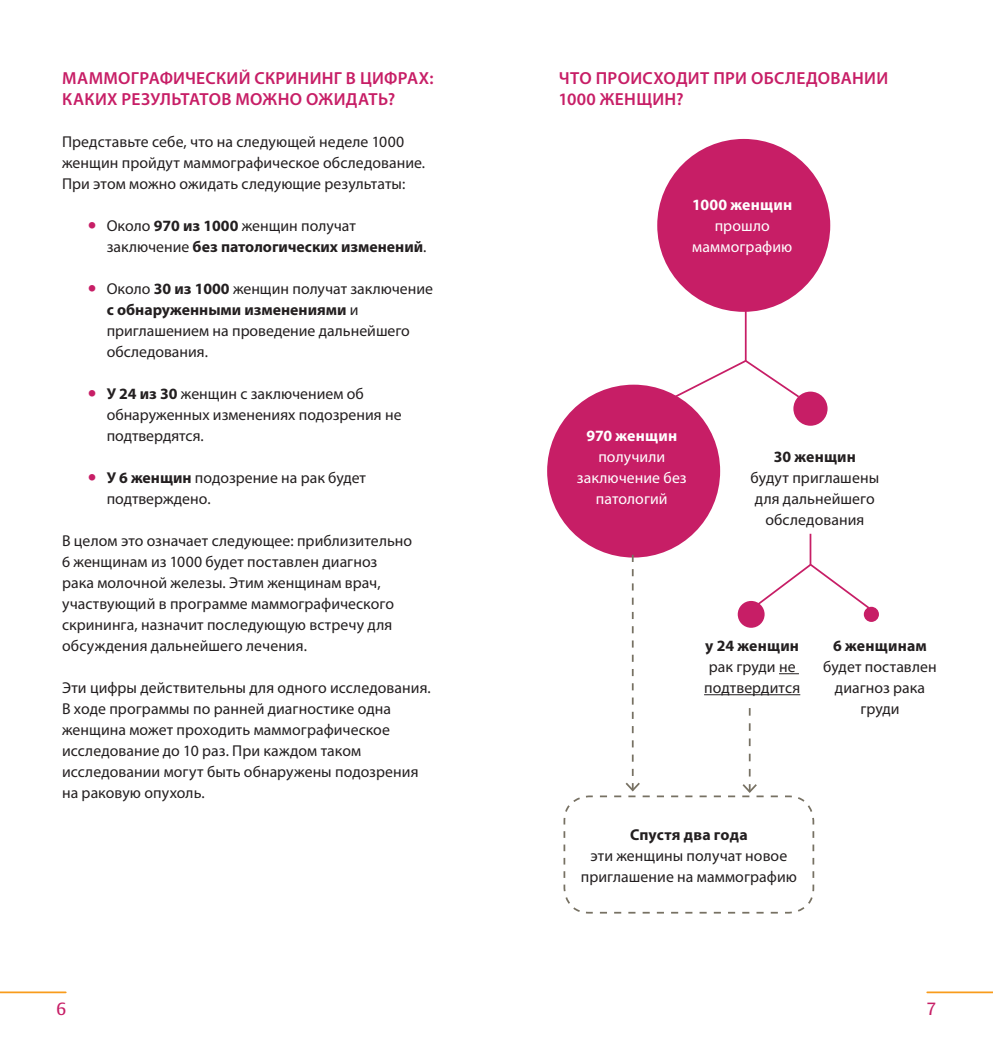
<style>
.page{position:relative;width:993px;height:1042px;background:#fff}
.page>*{position:absolute;margin:0;border:0;box-sizing:border-box;transform-origin:0 0}
.H4{font:600 17.5px/21px "Myriad Pro";letter-spacing:.015em;color:#c71e66}
.t1{font:500 17.5px "Vesta Pro";color:#c71e66}
.Fliesstext_abst{font:15.75px/21px "Myriad Pro";letter-spacing:.005em;color:#231f20}
.t2{font:700 15.75px/21px "Myriad Pro";letter-spacing:.005em;color:#231f20}
.t3{font:15.75px/21px "Myriad Pro";letter-spacing:.005em;color:#fff;text-align:center}
.t4{font:700 15.75px "Myriad Pro";letter-spacing:.01em;color:#fff}
.s1{font-family:"Vesta Pro";font-weight:500;font-size:21px;color:#c71e66}
.s2{font-weight:400}
.s3{font-weight:700}
</style>
<div class="page">
<hr style="left:926px;top:991px;width:66px;height:2px;background:#f89c1c">
<hr style="left:0;top:991px;width:66px;height:2px;background:#f89c1c">
<div style="left:657px;top:139px;width:173px;height:173px;background:#c71e66;border-radius:50%"></div>
<div style="left:547px;top:385px;width:173px;height:172px;background:#c71e66;border-radius:50%"></div>
<div style="left:793px;top:392px;width:34px;height:34px;background:#c71e66;border-radius:50%"></div>
<div style="left:863px;top:607px;width:15px;height:15px;background:#c71e66;border-radius:50%"></div>
<svg style="left:672px;top:302px;width:128px;height:97px"></svg>
<svg style="left:563px;top:532px;width:308px;height:382px"></svg>
<hr style="left:703px;top:694px;width:97px;height:1px;background:#231f20">
<p class="H4" style="left:62px;top:67px;width:373px">МАММОГРАФИЧЕСКИЙ СКРИНИНГ В ЦИФРАХ:<br>КАКИХ РЕЗУЛЬТАТОВ МОЖНО ОЖИДАТЬ?</p>
<p class="Fliesstext_abst" style="left:62px;top:131px;width:364px">Представьте себе, что на следующей неделе 1000 женщин пройдут маммографическое обследование.<br>При этом можно ожидать следующие результаты:</p>
<p class="t2" style="left:107px;top:215px;width:321px;text-indent:-20px"><span class="s1">•</span> <span class="s2">Около</span> 970 из 1000 <span class="s2">женщин получат заключение</span> без патологических изменений<span class="s2">.</span></p>
<p class="Fliesstext_abst" style="left:107px;top:278px;width:328px;text-indent:-20px"><span class="s1">•</span> Около <span class="s3">30 из 1000</span> женщин получат заключение <span class="s3">с обнаруженными изменениями</span> и приглашением на проведение дальнейшего обследования.</p>
<p class="Fliesstext_abst" style="left:107px;top:383px;width:296px;text-indent:-20px"><span class="s1">•</span> <span class="s3">У 24 из 30</span> женщин с заключением об обнаруженных изменениях подозрения не подтвердятся.</p>
<p class="Fliesstext_abst" style="left:107px;top:467px;width:261px;text-indent:-20px"><span class="s1">•</span> <span class="s3">У 6 женщин</span> подозрение на рак будет подтверждено.</p>
<p class="Fliesstext_abst" style="left:62px;top:530px;width:351px">В целом это означает следующее: приблизительно 6 женщинам из 1000 будет поставлен диагноз рака молочной железы. Этим женщинам врач, участвующий в программе маммографического скрининга, назначит последующую встречу для обсуждения дальнейшего лечения.</p>
<p class="Fliesstext_abst" style="left:62px;top:677px;width:370px">Эти цифры действительны для одного исследования.<br>В ходе программы по ранней диагностике одна женщина может проходить маммографическое исследование до 10 раз. При каждом таком исследовании могут быть обнаружены подозрения на раковую опухоль.</p>
<p class="H4" style="left:558px;top:67px;width:331px">ЧТО ПРОИСХОДИТ ПРИ ОБСЛЕДОВАНИИ<br>1000 ЖЕНЩИН?</p>
<p class="t4" style="left:692px;top:194px;width:101px">1000 женщин</p>
<p class="t3" style="left:692px;top:215px;width:101px">прошло маммографию</p>
<p class="t4" style="left:586px;top:425px;width:92px">970 женщин</p>
<p class="t3" style="left:576px;top:446px;width:111px">получили заключение без патологий</p>
<p class="t2" style="left:773px;top:446px;width:84px">30 женщин</p>
<p class="Fliesstext_abst" style="left:750px;top:467px;width:130px;text-align:center">будут приглашены для дальнейшего обследования</p>
<p class="t2" style="left:705px;top:635px;width:95px">у 24 женщин</p>
<p class="Fliesstext_abst" style="left:703px;top:656px;width:98px">рак груди не подтвердится</p>
<p class="t2" style="left:833px;top:635px;width:95px">6 женщинам</p>
<p class="Fliesstext_abst" style="left:823px;top:656px;width:115px;text-align:center">будет поставлен диагноз рака груди</p>
<p class="t2" style="left:629px;top:824px;width:119px">Спустя два года</p>
<p class="Fliesstext_abst" style="left:580px;top:845px;width:217px;text-align:center">эти женщины получат новое приглашение на маммографию</p>
<p class="t1" style="left:56px;top:997px;width:11px">6</p>
<p class="t1" style="left:926px;top:997px;width:11px">7</p>
</div>
